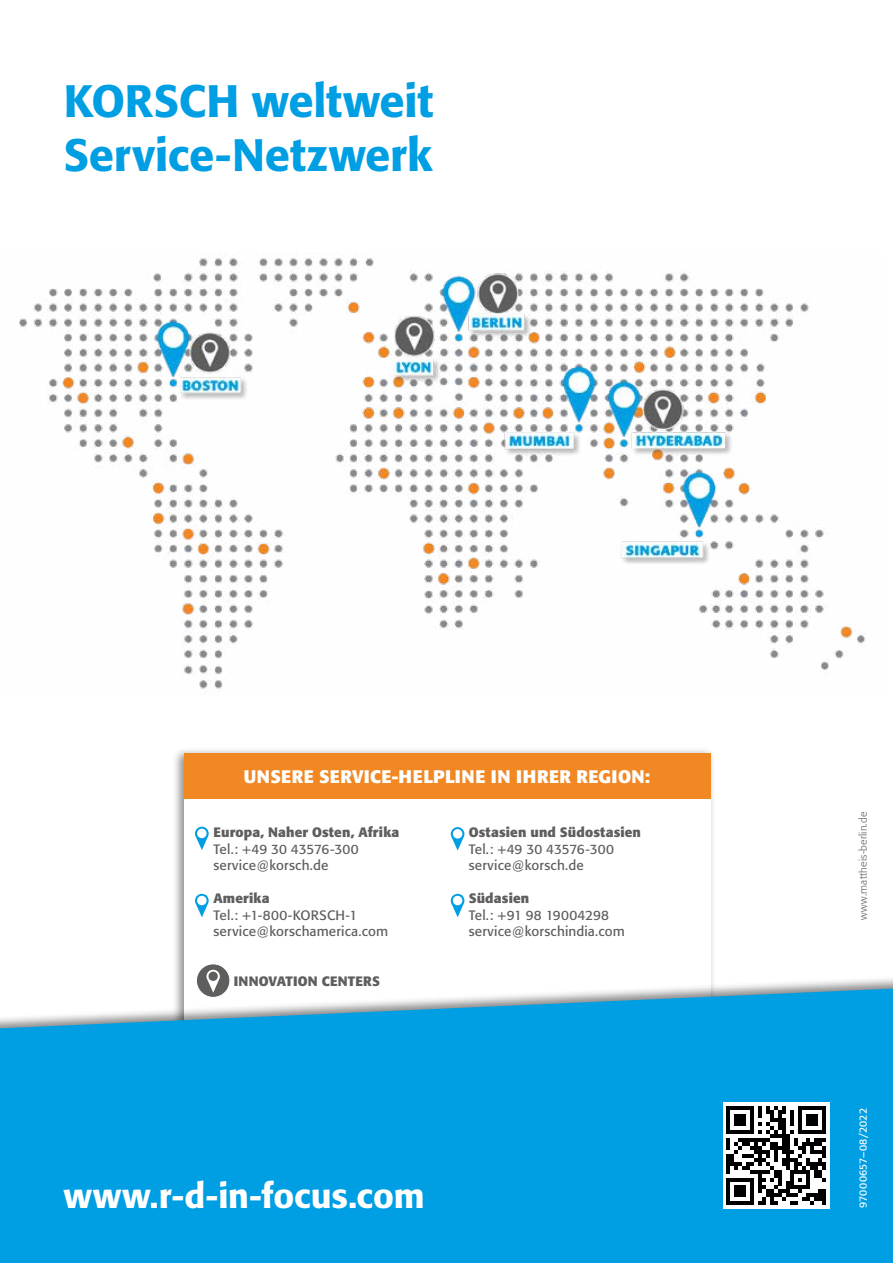
<style>
.page{position:relative;width:893px;height:1263px;background:#fff}
.page>*{position:absolute;margin:0;border:0;box-sizing:border-box;transform-origin:0 0}
.t1{font:500 45px/54px "Formata";letter-spacing:-.005em;color:#009ee3}
.t2{font:500 34.5px "Formata";letter-spacing:-.005em;color:#fff}
.t3{font:700 18px "Formata";letter-spacing:.02em;color:#fff}
.t4{font:13.5px/16.5px "Formata";letter-spacing:.01em;color:#5e5e5d}
.t5{font:700 13.5px "Formata";letter-spacing:.01em;color:#5e5e5d}
.t6{font:300 10.5px "Formata";letter-spacing:.02em;color:#5e5e5d}
.t7{font:10.5px "Formata";letter-spacing:.015em;color:#fff}
</style>
<div class="page">
<img style="left:19px;top:252px;width:847px;height:439px">
<div style="left:172px;top:747px;width:543px;height:298px;background:#000;opacity:.45"></div>
<div style="left:184px;top:753px;width:526px;height:281px;background:#fff"></div>
<div style="left:184px;top:753px;width:526px;height:46px;background:#f18824"></div>
<div style="left:0;top:931px;width:893px;height:332px;background:#fff"></div>
<svg style="left:0;top:988px;width:893px;height:275px;background:#11a3e3"></svg>
<div style="left:723px;top:1103px;width:106px;height:106px;background:#fff"></div>
<svg style="left:726px;top:1106px;width:100px;height:99px"></svg>
<svg style="left:195px;top:827px;width:14px;height:23px"></svg>
<svg style="left:195px;top:894px;width:14px;height:23px"></svg>
<svg style="left:451px;top:827px;width:13px;height:24px"></svg>
<svg style="left:451px;top:894px;width:13px;height:23px"></svg>
<svg style="left:206px;top:970px;width:21px;height:23px"></svg>
<h1 class="t1" style="left:64px;top:74px;width:371px">KORSCH weltweit<br>Service-Netzwerk</h1>
<h3 class="t3" style="left:244px;top:766px;width:408px">UNSERE SERVICE-HELPLINE IN IHRER REGION:</h3>
<p class="t5" style="left:213px;top:824px;width:187px">Europa, Naher Osten, Afrika</p>
<p class="t4" style="left:213px;top:841px;width:147px">Tel.: +49 30 43576-300 service@korsch.de</p>
<p class="t5" style="left:213px;top:890px;width:58px">Amerika</p>
<p class="t4" style="left:213px;top:907px;width:176px">Tel.: +1-800-KORSCH-1 service@korschamerica.com</p>
<p class="t5" style="left:234px;top:972px;width:148px">INNOVATION CENTERS</p>
<p class="t5" style="left:469px;top:824px;width:174px">Ostasien und Südostasien</p>
<p class="t4" style="left:469px;top:841px;width:147px">Tel.: +49 30 43576-300 service@korsch.de</p>
<p class="t5" style="left:469px;top:890px;width:62px">Südasien</p>
<p class="t4" style="left:469px;top:906px;width:158px">Tel.: +91 98 19004298 service@korschindia.com</p>
<h2 class="t2" style="left:64px;top:1175px;width:362px">www.r-d-in-focus.com</h2>
<p class="t6" style="left:857px;top:920px;width:109px;rotate:-90deg">www.mattheis-berlin.de</p>
<p class="t7" style="left:857px;top:1208px;width:101px;rotate:-90deg">97000657–08/2022</p>
</div>
